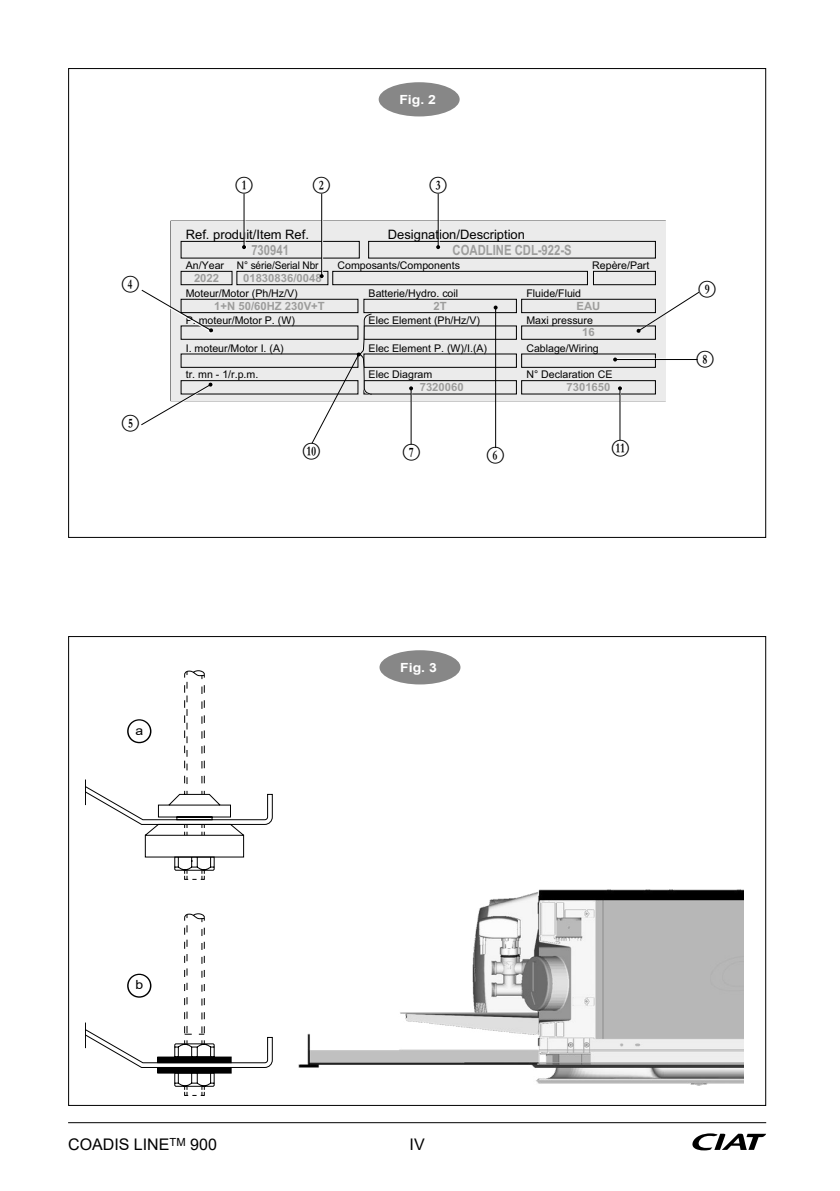
<style>
.page{position:relative;width:840px;height:1191px;background:#fff}
.page>*{position:absolute;margin:0;border:0;box-sizing:border-box;transform-origin:0 0}
.t1{font:16px "Arial";color:#000}
.t2{font:700 14px "Arial";color:#9d9d9c;scale:.8 1}
.t3{font:14px "Numberpile Reversed";color:#000}
.t4{font:13px "Arial";color:#000}
.t5{font:700 12.6px "Arial";color:#fff;scale:1.11 1}
.t6{font:12.6px "Arial";color:#000;scale:1.11 1}
.t7{font:700 11.4px "Arial";color:#9d9d9c}
.t8{font:10.6px "Arial";color:#000}
</style>
<div class="page">
<div style="left:379px;top:650px;width:81px;height:34px;background:#878787;border-radius:50%"></div>
<img style="left:298px;top:889px;width:445px;height:197px">
<svg style="left:85px;top:670px;width:187px;height:210px"></svg>
<svg style="left:85px;top:913px;width:187px;height:183px"></svg>
<div style="left:378px;top:82px;width:81px;height:34px;background:#878787;border-radius:50%"></div>
<div style="left:171px;top:221px;width:493px;height:179px;background:#ebebeb"></div>
<div style="left:181px;top:241px;width:178px;height:17px;border:1px solid #000"></div>
<div style="left:368px;top:241px;width:287px;height:17px;border:1px solid #000"></div>
<hr style="left:438px;top:194px;width:1px;height:53px;background:#fff">
<hr style="left:437px;top:194px;width:1px;height:53px;background:#000">
<svg style="left:436px;top:245px;width:5px;height:4px"></svg>
<hr style="left:322px;top:194px;width:1px;height:82px;background:#fff">
<hr style="left:321px;top:194px;width:1px;height:82px;background:#000">
<hr style="left:244px;top:194px;width:1px;height:53px;background:#fff">
<hr style="left:243px;top:194px;width:1px;height:53px;background:#000">
<svg style="left:242px;top:245px;width:5px;height:4px"></svg>
<hr style="left:495px;top:307px;width:1px;height:141px;background:#000">
<svg style="left:141px;top:271px;width:559px;height:174px"></svg>
<svg style="left:692px;top:1133px;width:73px;height:17px"></svg>
<hr style="left:68px;top:1122px;width:697px;height:1px;background:#000">
<h2 class="t3" style="left:122px;top:275px;width:18px">E</h2>
<h2 class="t3" style="left:122px;top:414px;width:18px">F</h2>
<h2 class="t3" style="left:236px;top:177px;width:18px">B</h2>
<h2 class="t3" style="left:313px;top:177px;width:18px">C</h2>
<p class="t5" style="left:399px;top:91px;width:34px">Fig. 2</p>
<h2 class="t3" style="left:430px;top:177px;width:18px">D</h2>
<p class="t4" style="left:186px;top:226px;width:125px">Ref. produit/Item Ref.</p>
<p class="t4" style="left:387px;top:226px;width:139px">Designation/Description</p>
<p class="t8" style="left:186px;top:258px;width:134px">An/Year N° série/Serial Nbr</p>
<p class="t8" style="left:337px;top:258px;width:124px">Composants/Components</p>
<p class="t8" style="left:592px;top:258px;width:59px">Repère/Part</p>
<p class="t8" style="left:186px;top:286px;width:113px">Moteur/Motor (Ph/Hz/V)</p>
<p class="t8" style="left:368px;top:286px;width:91px">Batterie/Hydro. coil</p>
<p class="t8" style="left:526px;top:286px;width:56px">Fluide/Fluid</p>
<p class="t8" style="left:186px;top:313px;width:110px">P. moteur/Motor P. (W)</p>
<p class="t8" style="left:368px;top:313px;width:113px">Elec Element (Ph/Hz/V)</p>
<p class="t8" style="left:526px;top:313px;width:68px">Maxi pressure</p>
<p class="t8" style="left:186px;top:341px;width:99px">I. moteur/Motor I. (A)</p>
<p class="t8" style="left:368px;top:341px;width:120px">Elec Element P. (W)/I.(A)</p>
<p class="t8" style="left:526px;top:341px;width:74px">Cablage/Wiring</p>
<p class="t8" style="left:186px;top:367px;width:74px">tr. mn - 1/r.p.m.</p>
<p class="t8" style="left:368px;top:367px;width:65px">Elec Diagram</p>
<p class="t8" style="left:526px;top:367px;width:88px">N° Declaration CE</p>
<h2 class="t2" style="left:251px;top:241px;width:49px">730941</h2>
<h2 class="t2" style="left:452px;top:241px;width:150px">COADLINE CDL-922-S</h2>
<p class="t7" style="left:194px;top:270px;width:27px">2022</p>
<p class="t7" style="left:243px;top:270px;width:80px">01830836/0048</p>
<p class="t7" style="left:214px;top:298px;width:112px">1+N 50/60HZ 230V+T</p>
<p class="t7" style="left:433px;top:298px;width:15px">2T</p>
<p class="t7" style="left:576px;top:298px;width:25px">EAU</p>
<p class="t7" style="left:582px;top:325px;width:14px">16</p>
<h2 class="t3" style="left:303px;top:443px;width:18px">K</h2>
<p class="t7" style="left:419px;top:379px;width:45px">7320060</p>
<p class="t7" style="left:566px;top:379px;width:45px">7301650</p>
<h2 class="t3" style="left:403px;top:444px;width:18px">H</h2>
<h2 class="t3" style="left:612px;top:440px;width:18px">L</h2>
<h2 class="t3" style="left:487px;top:447px;width:18px">G</h2>
<h2 class="t3" style="left:698px;top:280px;width:18px">J</h2>
<h2 class="t3" style="left:697px;top:350px;width:18px">I</h2>
<p class="t6" style="left:135px;top:722px;width:9px">a</p>
<p class="t5" style="left:400px;top:659px;width:34px">Fig. 3</p>
<p class="t6" style="left:135px;top:976px;width:9px">b</p>
<h1 class="t1" style="left:68px;top:1133px;width:150px">COADIS LINE<sup>TM</sup> 900</h1>
<h1 class="t1" style="left:409px;top:1133px;width:17px">IV</h1>
</div>
